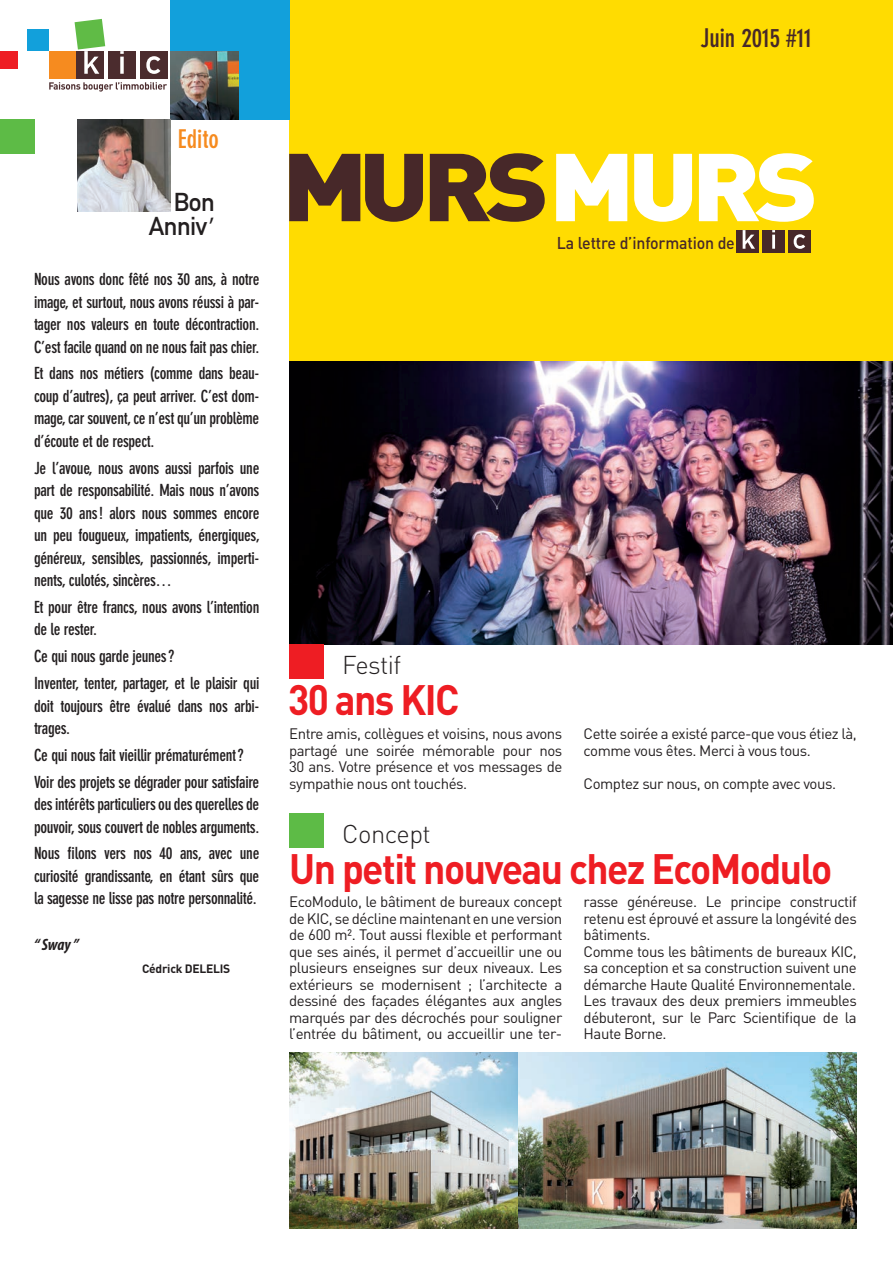
<style>
.page{position:relative;width:893px;height:1263px;background:#fff}
.page>*{position:absolute;margin:0;border:0;box-sizing:border-box;transform-origin:0 0}
.t1{font:700 42px "DIN";letter-spacing:-.04em;color:#ee1d23;scale:.93 1}
.t2{font:300 25.5px "DIN";letter-spacing:-.02em;color:#231f20}
.t3{font:700 condensed 25.5px "DIN Neuzeit Grotesk";color:#472829}
.t4{font:25.5px/23.7px "DIN Mittelschrift";letter-spacing:-.02em;color:#231f20;text-align:right}
.t5{font:700 condensed 25.5px "DIN Neuzeit Grotesk";color:#f68b1f}
.t6{font:500 16.95px "DIN";letter-spacing:-.01em;color:#472829;scale:.94 1}
.t7{font:700 condensed 16.5px/22.5px "DIN Neuzeit Grotesk";letter-spacing:-.02em;color:#231f20}
.t8{font:italic 700 condensed 16.5px "Myriad Pro";color:#231f20}
.t9{font:15px/16.5px "DIN";letter-spacing:-.03em;color:#231f20;text-align:justify}
.t10{font:700 12px "DIN";letter-spacing:-.02em;color:#231f20}
.s1{font-family:"Myriad Pro"}
</style>
<div class="page">
<div style="left:289px;top:0;width:604px;height:361px;background:#ffdc01"></div>
<svg style="left:289px;top:154px;width:134px;height:68px"></svg>
<svg style="left:430px;top:153px;width:115px;height:69px"></svg>
<svg style="left:556px;top:154px;width:71px;height:67px"></svg>
<svg style="left:634px;top:154px;width:58px;height:68px"></svg>
<svg style="left:699px;top:153px;width:115px;height:69px"></svg>
<div style="left:762px;top:230px;width:23px;height:23px;background:#472829"></div>
<div style="left:736px;top:230px;width:23px;height:23px;background:#472829"></div>
<div style="left:788px;top:230px;width:23px;height:23px;background:#472829"></div>
<svg style="left:743px;top:230px;width:12px;height:19px"></svg>
<hr style="left:772px;top:235px;width:3px;height:14px;background:#fff">
<svg style="left:794px;top:234px;width:11px;height:15px"></svg>
<div style="left:170px;top:0;width:119px;height:119px;background:#12a0db"></div>
<img style="left:170px;top:51px;width:68px;height:68px">
<img style="left:78px;top:119px;width:92px;height:93px">
<div style="left:0;top:119px;width:34px;height:34px;background:#5dbb46"></div>
<div style="left:27px;top:29px;width:22px;height:22px;background:#12a0db"></div>
<div style="left:108px;top:51px;width:28px;height:28px;background:#4b2c2e"></div>
<div style="left:49px;top:51px;width:28px;height:28px;background:#f68b1f"></div>
<div style="left:0;top:51px;width:17px;height:17px;background:#ee1d23"></div>
<div style="left:77px;top:51px;width:27px;height:28px;background:#4b2c2e"></div>
<div style="left:140px;top:51px;width:28px;height:28px;background:#4b2c2e"></div>
<svg style="left:120px;top:57px;width:4px;height:17px"></svg>
<svg style="left:120px;top:51px;width:4px;height:3px"></svg>
<svg style="left:146px;top:56px;width:14px;height:18px"></svg>
<svg style="left:75px;top:19px;width:30px;height:55px"></svg>
<svg style="left:49px;top:82px;width:118px;height:10px"></svg>
<img style="left:289px;top:361px;width:604px;height:283px">
<div style="left:289px;top:644px;width:34px;height:34px;background:#ee1d23"></div>
<div style="left:289px;top:813px;width:34px;height:34px;background:#5dbb46"></div>
<img style="left:518px;top:1052px;width:339px;height:177px">
<img style="left:289px;top:1052px;width:229px;height:177px">
<h2 class="t3" style="left:700px;top:23px;width:113px">Juin 2015 #11</h2>
<h2 class="t5" style="left:178px;top:124px;width:43px">Edito</h2>
<h2 class="t4" style="left:149px;top:190px;width:68px">Bon<br>Anniv<span class="s1">’</span></h2>
<p class="t7" style="left:34px;top:268px;width:227px;text-align:justify">Nous avons donc fêté nos 30 ans, à notre image, et surtout, nous avons réussi à par&shy;tager nos valeurs en toute décontraction.<br>C’est facile quand on ne nous fait pas chier.</p>
<p class="t7" style="left:34px;top:362px;width:227px;text-align:justify">Et dans nos métiers (comme dans beau&shy;coup d’autres), ça peut arriver. C’est dom&shy;mage, car souvent, ce n’est qu’un problème d’écoute et de respect.</p>
<p class="t7" style="left:34px;top:457px;width:227px;text-align:justify">Je l’avoue, nous avons aussi parfois une part de responsabilité. Mais nous n’avons que 30 ans! alors nous sommes encore un peu fougueux, impatients, énergiques, généreux, sensibles, passionnés, imperti&shy;nents, culotés, sincères…</p>
<p class="t7" style="left:34px;top:596px;width:227px">Et pour être francs, nous avons l’intention de le rester.</p>
<p class="t7" style="left:34px;top:643px;width:227px;line-height:26.7px">Ce qui nous garde jeunes?<br>Inventer, tenter, partager, et le plaisir qui</p>
<p class="t7" style="left:34px;top:695px;width:227px">doit toujours être évalué dans nos arbi&shy;trages.</p>
<p class="t7" style="left:34px;top:742px;width:227px;line-height:26.7px">Ce qui nous fait vieillir prématurément?<br>Voir des projets se dégrader pour satisfaire</p>
<p class="t7" style="left:34px;top:793px;width:227px">des intérêts particuliers ou des querelles de pouvoir, sous couvert de nobles arguments.</p>
<p class="t7" style="left:34px;top:842px;width:227px;text-align:justify">Nous filons vers nos 40 ans, avec une curiosité grandissante, en étant sûrs que la sagesse ne lisse pas notre personnalité.</p>
<p class="t8" style="left:34px;top:934px;width:46px">“ Sway ”</p>
<p class="t10" style="left:142px;top:960px;width:90px">Cédrick DELELIS</p>
<p class="t6" style="left:557px;top:232px;width:191px">La lettre d’information de</p>
<h2 class="t2" style="left:342px;top:649px;width:61px">Festif</h2>
<h1 class="t1" style="left:288px;top:673px;width:186px">30 ans KIC</h1>
<p class="t9" style="left:289px;top:725px;width:275px">Entre amis, collègues et voisins, nous avons partagé une soirée mémorable pour nos 30 ans. Votre présence et vos messages de sympathie nous ont touchés.</p>
<p class="t9" style="left:584px;top:725px;width:275px">Cette soirée a existé parce-que vous étiez là, comme vous êtes. Merci à vous tous.</p>
<p class="t9" style="left:584px;top:775px;width:254px">Comptez sur nous, on compte avec vous.</p>
<h2 class="t2" style="left:342px;top:818px;width:90px">Concept</h2>
<h1 class="t1" style="left:289px;top:842px;width:585px">Un petit nouveau chez EcoModulo</h1>
<p class="t9" style="left:289px;top:893px;width:275px">EcoModulo, le bâtiment de bureaux concept de KIC, se décline maintenant en une version de 600 m². Tout aussi flexible et performant que ses ainés, il permet d’accueillir une ou plusieurs enseignes sur deux niveaux. Les extérieurs se modernisent ; l’architecte a dessiné des façades élégantes aux angles marqués par des décrochés pour souligner l’entrée du bâtiment, ou accueillir une ter-</p>
<p class="t9" style="left:584px;top:893px;width:275px;text-align:left">rasse généreuse. Le principe constructif retenu est éprouvé et assure la longévité des bâtiments.<br>Comme tous les bâtiments de bureaux KIC, sa conception et sa construction suivent une démarche Haute Qualité Environnementale.<br>Les travaux des deux premiers immeubles débuteront, sur le Parc Scientifique de la Haute Borne.</p>
</div>
